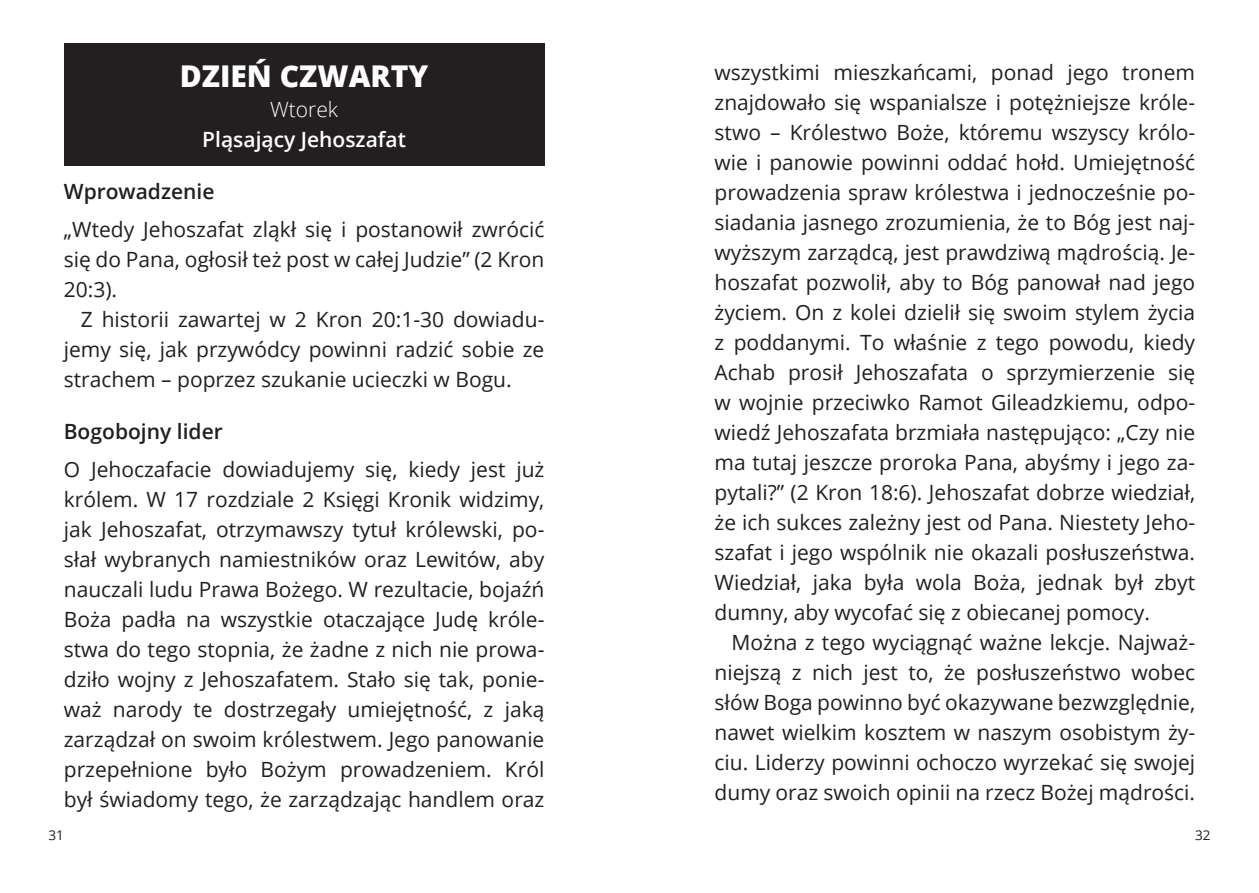
<style>
.page{position:relative;width:1259px;height:893px;background:#fff}
.page>*{position:absolute;margin:0;border:0;box-sizing:border-box;transform-origin:0 0}
.t1{font:800 30px "Open Sans";color:#fff}
.t2{font:21px/30px "Open Sans";color:#231f20;text-align:justify}
.t3{font:600 21px "Open Sans";color:#231f20}
.t4{font:600 21px "Open Sans";color:#fff}
.t5{font:300 21px "Open Sans";color:#fff}
.t6{font:13.5px "Open Sans";color:#231f20}
</style>
<div class="page">
<div style="left:64px;top:43px;width:480px;height:123px;background:#231f20"></div>
<p class="t1" style="left:180px;top:53px;width:250px">DZIEŃ CZWARTY</p>
<p class="t5" style="left:270px;top:95px;width:69px">Wtorek</p>
<p class="t4" style="left:202px;top:125px;width:205px">Pląsający Jehoszafat</p>
<p class="t3" style="left:64px;top:177px;width:152px">Wprowadzenie</p>
<p class="t2" style="left:64px;top:214px;width:482px">„Wtedy Jehoszafat zląkł się i postanowił zwrócić się do Pana, ogłosił też post w całej Judzie” (2 Kron 20:3).</p>
<p class="t2" style="left:64px;top:304px;width:482px;text-indent:17px">Z historii zawartej w 2 Kron 20:1-30 dowiadu&shy;jemy się, jak przywódcy powinni radzić sobie ze strachem – poprzez szukanie ucieczki w Bogu.</p>
<p class="t3" style="left:64px;top:417px;width:160px">Bogobojny lider</p>
<p class="t2" style="left:64px;top:454px;width:482px">O Jehoczafacie dowiadujemy się, kiedy jest już królem. W 17 rozdziale 2 Księgi Kronik widzimy, jak Jehoszafat, otrzymawszy tytuł królewski, po&shy;słał wybranych namiestników oraz Lewitów, aby nauczali ludu Prawa Bożego. W rezultacie, bojaźń Boża padła na wszystkie otaczające Judę króle&shy;stwa do tego stopnia, że żadne z nich nie prowa&shy;dziło wojny z Jehoszafatem. Stało się tak, ponie&shy;waż narody te dostrzegały umiejętność, z jaką zarządzał on swoim królestwem. Jego panowanie przepełnione było Bożym prowadzeniem. Król był świadomy tego, że zarządzając handlem oraz</p>
<p class="t2" style="left:714px;top:57px;width:482px">wszystkimi mieszkańcami, ponad jego tronem znajdowało się wspanialsze i potężniejsze króle&shy;stwo – Królestwo Boże, któremu wszyscy królo&shy;wie i panowie powinni oddać hołd. Umiejętność prowadzenia spraw królestwa i jednocześnie po&shy;siadania jasnego zrozumienia, że to Bóg jest naj&shy;wyższym zarządcą, jest prawdziwą mądrością. Je&shy;hoszafat pozwolił, aby to Bóg panował nad jego życiem. On z kolei dzielił się swoim stylem życia z poddanymi. To właśnie z tego powodu, kiedy Achab prosił Jehoszafata o sprzymierzenie się w wojnie przeciwko Ramot Gileadzkiemu, odpo&shy;wiedź Jehoszafata brzmiała następująco: „Czy nie ma tutaj jeszcze proroka Pana, abyśmy i jego za&shy;pytali?” (2 Kron 18:6). Jehoszafat dobrze wiedział, że ich sukces zależny jest od Pana. Niestety Jeho&shy;szafat i jego wspólnik nie okazali posłuszeństwa.<br>Wiedział, jaka była wola Boża, jednak był zbyt dumny, aby wycofać się z obiecanej pomocy.</p>
<p class="t2" style="left:714px;top:627px;width:482px;text-indent:17px">Można z tego wyciągnąć ważne lekcje. Najważ&shy;niejszą z nich jest to, że posłuszeństwo wobec słów Boga powinno być okazywane bezwzględnie, nawet wielkim kosztem w naszym osobistym ży&shy;ciu. Liderzy powinni ochoczo wyrzekać się swojej dumy oraz swoich opinii na rzecz Bożej mądrości.</p>
<p class="t6" style="left:48px;top:825px;width:17px">31</p>
<p class="t6" style="left:1195px;top:825px;width:17px">32</p>
</div>
